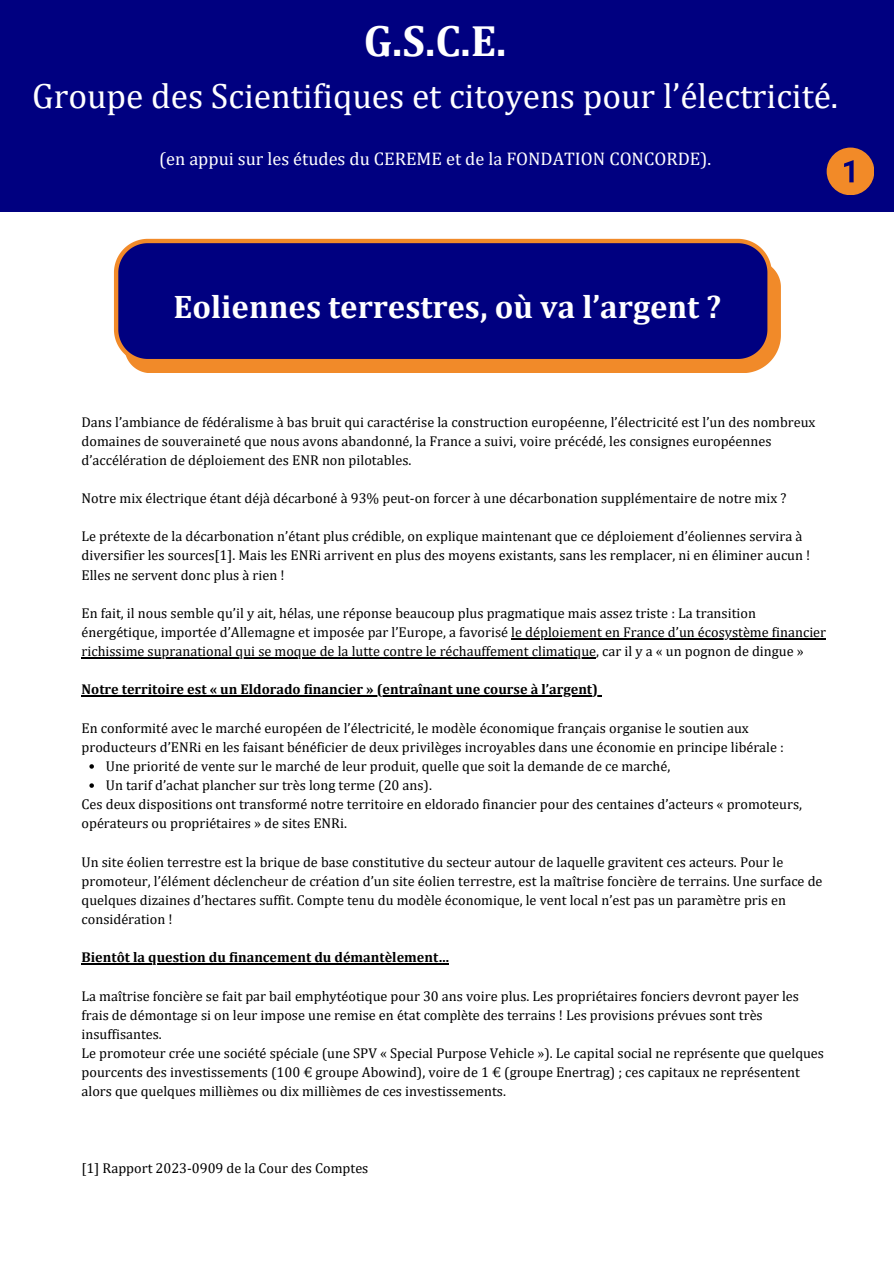
<style>
.page{position:relative;width:894px;height:1264px;background:#fff}
.page>*{position:absolute;margin:0;border:0;box-sizing:border-box;transform-origin:0 0}
.t1{font:700 44.1px "Cambria";color:#fff}
.t2{font:35.25px "Cambria";color:#fff}
.t3{font:700 32.85px "Cambria";color:#fff}
.t4{font:18.3px "Cambria";color:#fff}
.t5{font:14.25px/19.2px "Cambria";color:#000}
.t6{font:700 14.25px "Cambria";color:#000}
</style>
<div class="page">
<hr style="left:511px;top:638px;width:314px;height:1px;background:#000">
<hr style="left:81px;top:657px;width:515px;height:1px;background:#000">
<hr style="left:81px;top:695px;width:517px;height:1px;background:#000">
<svg style="left:89px;top:764px;width:5px;height:4px"></svg>
<svg style="left:89px;top:783px;width:5px;height:4px"></svg>
<hr style="left:81px;top:963px;width:368px;height:1px;background:#000">
<div style="left:0;top:0;width:893px;height:212px;background:#000080"></div>
<svg style="left:826px;top:147px;width:47px;height:48px"></svg>
<div style="left:130px;top:266px;width:650px;height:107px;background:#f18a29"></div>
<svg style="left:114px;top:239px;width:657px;height:124px;background:#150c7a"></svg>
<p class="t1" style="left:364px;top:15px;width:144px">G.S.C.E.</p>
<p class="t2" style="left:32px;top:74px;width:807px">Groupe des Scientifiques et citoyens pour l’électricité.</p>
<p class="t4" style="left:159px;top:147px;width:553px">(en appui sur les études du CEREME et de la FONDATION CONCORDE).</p>
<p class="t3" style="left:173px;top:287px;width:549px">Eoliennes terrestres, où va l’argent ?</p>
<p class="t5" style="left:81px;top:412px;width:735px">Dans l’ambiance de fédéralisme à bas bruit qui caractérise la construction européenne, l’électricité est l’un des nombreux domaines de souveraineté que nous avons abandonné, la France a suivi, voire précédé, les consignes européennes d’accélération de déploiement des ENR non pilotables.</p>
<h4 class="t5" style="left:81px;top:488px;width:706px">Notre mix électrique étant déjà décarboné à 93% peut-on forcer à une décarbonation supplémentaire de notre mix ?</h4>
<h2 class="t5" style="left:81px;top:526px;width:730px">Le prétexte de la décarbonation n’étant plus crédible, on explique maintenant que ce déploiement d’éoliennes servira à diversifier les sources[1]. Mais les ENRi arrivent en plus des moyens existants, sans les remplacer, ni en éliminer aucun !<br>Elles ne servent donc plus à rien !</h2>
<h3 class="t5" style="left:81px;top:603px;width:745px">En fait, il nous semble qu’il y ait, hélas, une réponse beaucoup plus pragmatique mais assez triste : La transition énergétique, importée d’Allemagne et imposée par l’Europe, a favorisé le déploiement en France d’un écosystème financier</h3>
<h1 class="t5" style="left:81px;top:641px;width:723px">richissime supranational qui se moque de la lutte contre le réchauffement climatique, car il y a « un pognon de dingue »</h1>
<p class="t6" style="left:81px;top:681px;width:518px">Notre territoire est « un Eldorado financier » (entraînant une course à l’argent)</p>
<p class="t5" style="left:81px;top:718px;width:703px">En conformité avec le marché européen de l’électricité, le modèle économique français organise le soutien aux producteurs d’ENRi en les faisant bénéficier de deux privilèges incroyables dans une économie en principe libérale :</p>
<p class="t5" style="left:106px;top:756px;width:566px">Une priorité de vente sur le marché de leur produit, quelle que soit la demande de ce marché,</p>
<p class="t5" style="left:106px;top:775px;width:327px">Un tarif d’achat plancher sur très long terme (20 ans).</p>
<h5 class="t5" style="left:81px;top:794px;width:721px">Ces deux dispositions ont transformé notre territoire en eldorado financier pour des centaines d’acteurs « promoteurs, opérateurs ou propriétaires » de sites ENRi.</h5>
<p class="t5" style="left:81px;top:851px;width:742px">Un site éolien terrestre est la brique de base constitutive du secteur autour de laquelle gravitent ces acteurs. Pour le promoteur, l’élément déclencheur de création d’un site éolien terrestre, est la maîtîrise foncière de terrains. Une surface de quelques dizaines d’hectares suffit. Compte tenu du modèle économique, le vent local n’est pas un paramètre pris en considération !</p>
<p class="t6" style="left:81px;top:948px;width:369px">Bientôt la question du financement du démantèlement…</p>
<p class="t5" style="left:81px;top:985px;width:718px">La maîtîrise foncière se fait par bail emphytéotique pour 30 ans voire plus. Les propriétaires fonciers devront payer les frais de démontage si on leur impose une remise en état complète des terrains ! Les provisions prévues sont très insuffisantes.</p>
<p class="t5" style="left:81px;top:1043px;width:743px">Le promoteur crée une société spéciale (une SPV « Special Purpose Vehicle »). Le capital social ne représente que quelques pourcents des investissements (100 € groupe Abowind), voire de 1 € (groupe Enertrag) ; ces capitaux ne représentent alors que quelques millièmes ou dix millièmes de ces investissements.</p>
<p class="t5" style="left:81px;top:1157px;width:288px">[1] Rapport 2023-0909 de la Cour des Comptes</p>
</div>
